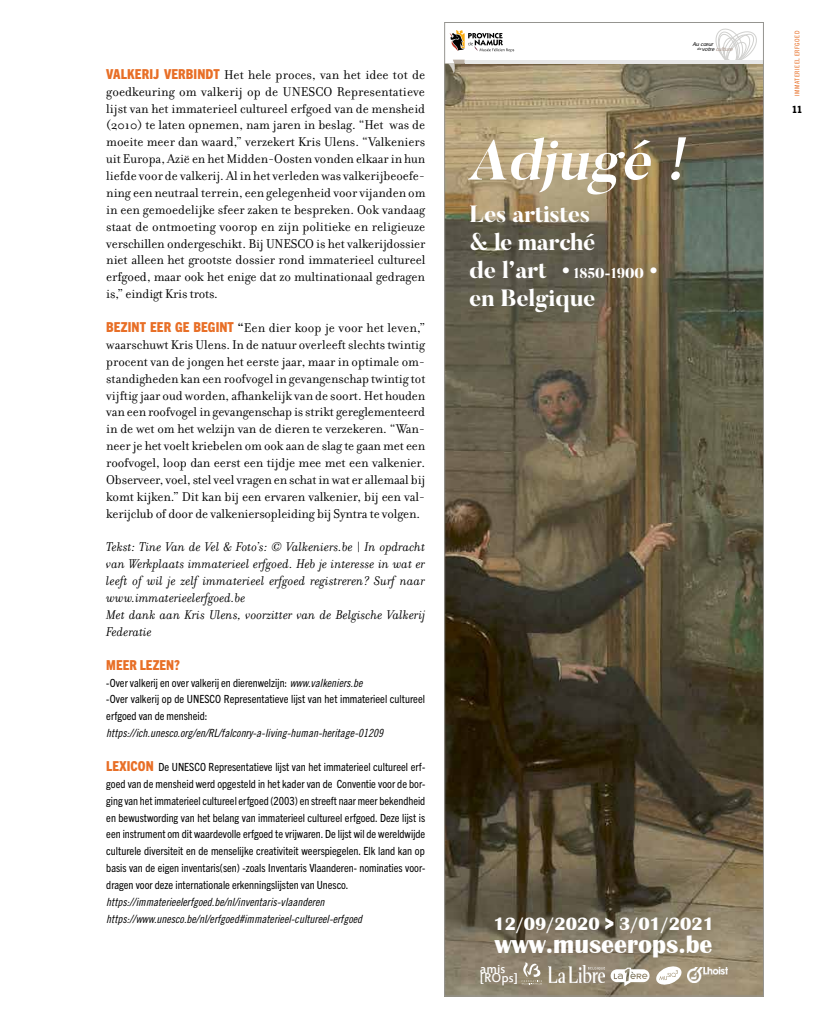
<style>
.page{position:relative;width:815px;height:1028px;background:#fff}
.page>*{position:absolute;margin:0;border:0;box-sizing:border-box;transform-origin:0 0}
.t1{font:italic 700 56.62px "Butler";color:#fff}
.t2{font:700 25.75px "Britannic";color:#fff}
.t3{font:800 23.38px/28px "Butler";letter-spacing:-.02em;color:#fff}
.t4{font:700 18.62px "Britannic";color:#fff}
.t5{font:14.25px "Estrangelo Edessa";color:#fff}
.t6{font:800 14.12px "Butler";color:#fff}
.t7{font:13.75px/16.9px "Filosofia OT";letter-spacing:-.01em;color:#000;text-align:justify}
.t8{font:italic 13.75px/16.9px "Filosofia OT";letter-spacing:.005em;color:#000}
.t9{font:800 condensed 13.75px "Trade Gothic Next LT Pro";color:#e86f27}
.t10{font:condensed 11.25px/16.9px "Trade Gothic Next LT Pro";color:#000}
.t11{font:11.25px/16.9px "Trade Gothic LT Std Cn 18 Obl";color:#000}
.t12{font:800 condensed 10px "Trade Gothic Next LT Pro";color:#000}
.t13{font:condensed 6.5px "Trade Gothic Next LT Pro";letter-spacing:.08em;color:#e86f27}
.t14{font:italic 5.75px/4.6px "Myriad Pro";color:#000}
.s1{font-family:"Trade Gothic Next LT Pro";font-weight:800;font-stretch:condensed;color:#e86f27}
.s2{font-weight:700}
.s3{font-family:"Trade Gothic LT Std Cn 18 Obl";font-stretch:normal}
.s4{font-weight:800;font-size:13.75px;color:#e86f27}
.s5{color:#a89286}
.s6{font-size:22.5px}
</style>
<div class="page">
<img style="left:446px;top:74px;width:316px;height:920px">
<svg style="left:522px;top:962px;width:20px;height:22px"></svg>
<img style="left:549px;top:966px;width:56px;height:16px">
<svg style="left:611px;top:967px;width:39px;height:19px"></svg>
<svg style="left:656px;top:966px;width:25px;height:18px"></svg>
<img style="left:688px;top:967px;width:39px;height:15px">
<svg style="left:446px;top:28px;width:316px;height:46px"></svg>
<p class="t7" style="left:106px;top:66px;width:321px"><span class="s1">VALKERIJ VERBINDT</span> Het hele proces, van het idee tot de goedkeuring om valkerij op de UNESCO Representatieve lijst van het immaterieel cultureel erfgoed van de mensheid (2010) te laten opnemen, nam jaren in beslag. “Het was de moeite meer dan waard,” verzekert Kris Ulens. “Valkeniers uit Europa, Azië en het Midden-Oosten vonden elkaar in hun liefde voor de valkerij. Al in het verleden was valkerijbeoefe&shy;ning een neutraal terrein, een gelegenheid voor vijanden om in een gemoedelijke sfeer zaken te bespreken. Ook vandaag staat de ontmoeting voorop en zijn politieke en religieuze verschillen ondergeschikt. Bij UNESCO is het valkerijdossier niet alleen het grootste dossier rond immaterieel cultureel erfgoed, maar ook het enige dat zo multinationaal gedragen is,” eindigt Kris trots.</p>
<p class="t7" style="left:106px;top:319px;width:321px"><span class="s1">BEZINT EER GE BEGINT</span> <span class="s2">“</span>Een dier koop je voor het leven,” waarschuwt Kris Ulens. In de natuur overleeft slechts twintig procent van de jongen het eerste jaar, maar in optimale om&shy;standigheden kan een roofvogel in gevangenschap twintig tot vijftig jaar oud worden, afhankelijk van de soort. Het houden van een roofvogel in gevangenschap is strikt gereglementeerd in de wet om het welzijn van de dieren te verzekeren. “Wan&shy;neer je het voelt kriebelen om ook aan de slag te gaan met een roofvogel, loop dan eerst een tijdje mee met een valkenier.<br>Observeer, voel, stel veel vragen en schat in wat er allemaal bij komt kijken.” Dit kan bij een ervaren valkenier, bij een val&shy;kerijclub of door de valkeniersopleiding bij Syntra te volgen.</p>
<p class="t8" style="left:106px;top:539px;width:320px">Tekst: Tine Van de Vel &amp; Foto’s: © Valkeniers.be | In opdracht van Werkplaats immaterieel erfgoed. Heb je interesse in wat er leeft of wil je zelf immaterieel erfgoed registreren? Surf naar www.immaterieelerfgoed.be<br>Met dank aan Kris Ulens, voorzitter van de Belgische Valkerij Federatie</p>
<p class="t9" style="left:106px;top:655px;width:75px">MEER LEZEN?</p>
<p class="t10" style="left:106px;top:673px;width:320px">-Over valkerij en over valkerij en dierenwelzijn: <span class="s3">www.valkeniers.be<br></span>-Over valkerij op de UNESCO Representatieve lijst van het immaterieel cultureel erfgoed van de mensheid:</p>
<p class="t11" style="left:106px;top:725px;width:278px">https://ich.unesco.org/en/RL/falconry-a-living-human-heritage-01209</p>
<p class="t10" style="left:106px;top:757px;width:320px;text-align:justify"><span class="s4">LEXICON</span> De UNESCO Representatieve lijst van het immaterieel cultureel erf&shy;goed van de mensheid werd opgesteld in het kader van de Conventie voor de bor&shy;ging van het immaterieel cultureel erfgoed (2003) en streeft naar meer bekendheid en bewustwording van het belang van immaterieel cultureel erfgoed. Deze lijst is een instrument om dit waardevolle erfgoed te vrijwaren. De lijst wil de wereldwijde culturele diversiteit en de menselijke creativiteit weerspiegelen. Elk land kan op basis van de eigen inventaris(sen) -zoals Inventaris Vlaanderen- nominaties voor&shy;dragen voor deze internationale erkenningslijsten van Unesco.</p>
<p class="t11" style="left:106px;top:893px;width:257px">https://immaterieelerfgoed.be/nl/inventaris-vlaanderen https://www.unesco.be/nl/erfgoed#immaterieel-cultureel-erfgoed</p>
<p class="t14" style="left:697px;top:42px;width:39px;text-indent:-5px">Au cœur <sup>de</sup>votre <span class="s5">culture</span></p>
<h1 class="t1" style="left:467px;top:124px;width:232px">Adjugé !</h1>
<h3 class="t3" style="left:469px;top:200px;width:128px">Les artistes &amp; le marché de l’art<br>en Belgique</h3>
<p class="t6" style="left:560px;top:264px;width:101px"><span class="s6">•</span> 1850-1900 <span class="s6">•</span></p>
<h3 class="t4" style="left:493px;top:913px;width:222px">12/09/2020 &gt; 3/01/2021</h3>
<p class="t5" style="left:480px;top:961px;width:27px">amis</p>
<p class="t5" style="left:480px;top:970px;width:39px">[ROps]</p>
<h2 class="t2" style="left:495px;top:930px;width:219px">www.museerops.be</h2>
<p class="t13" style="left:793px;top:96px;width:66px;rotate:-90deg">IMMATERIEEL ERFGOED</p>
<p class="t12" style="left:792px;top:102px;width:11px">11</p>
</div>
